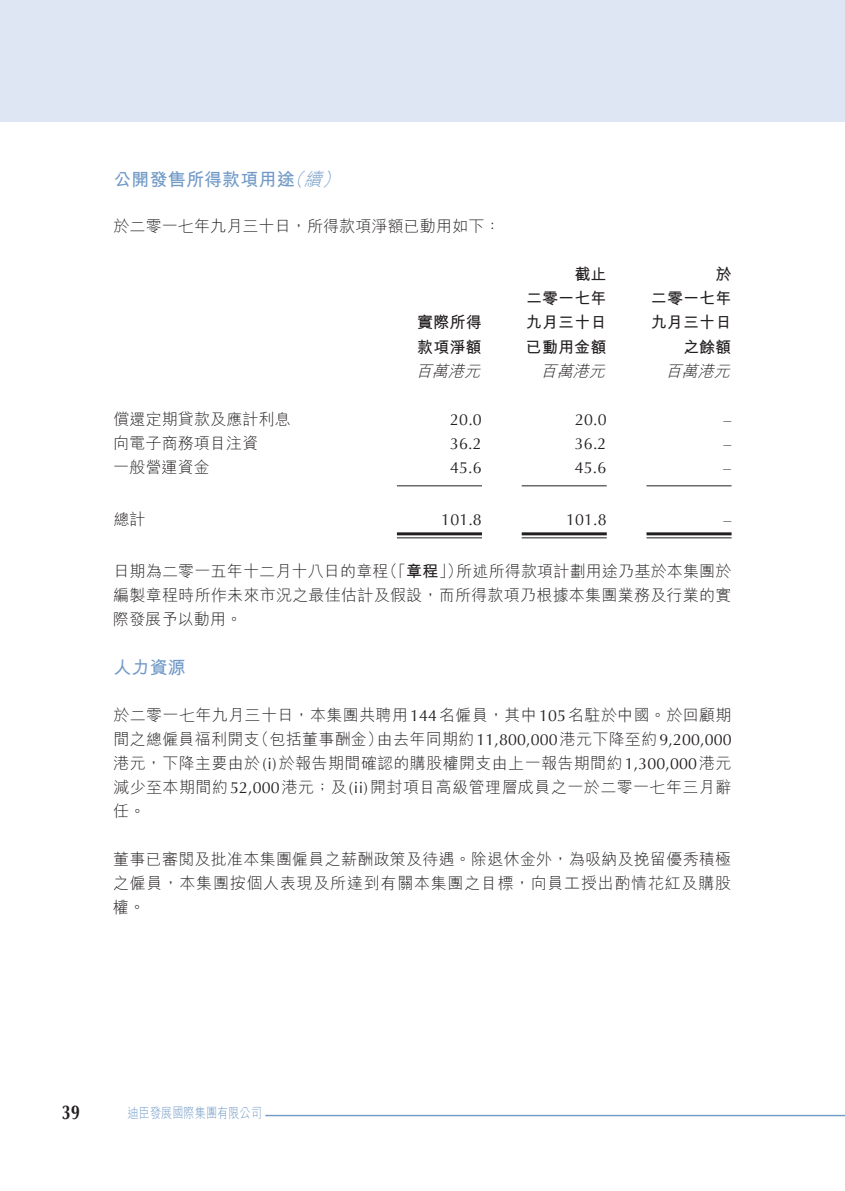
<style>
.page{position:relative;width:845px;height:1191px;background:#fff}
.page>*{position:absolute;margin:0;border:0;box-sizing:border-box;transform-origin:0 0}
.t1{font:700 20px "Optima";color:#231f20;scale:.8 1}
.t2{font:700 18px "M Hei HK";letter-spacing:.01em;color:#719ac7}
.t3{font:italic 300 18px "M Hei HK";color:#719ac7}
.t4{font:300 16px/24px "M Hei HK";letter-spacing:.015em;color:#231f20}
.t5{font:16px "Optima";letter-spacing:.01em;color:#231f20}
.t6{font:700 16px "M Hei HK";letter-spacing:.01em;color:#231f20}
.t7{font:italic 300 16px "M Hei HK";color:#231f20}
.t8{font:300 14px "M Hei HK";color:#719ac7;scale:.8 1}
.s1{font-weight:700}
.s2{font-family:"Optima";font-weight:400}
.s3{font-family:"M Hei HK";font-weight:300}
</style>
<div class="page">
<div style="left:0;top:0;width:845px;height:121px;background:#dde6f2"></div>
<hr style="left:265px;top:1114px;width:580px;height:2px;background:#719ac7">
<hr style="left:397px;top:485px;width:85px;height:1px;background:#231f20">
<hr style="left:522px;top:485px;width:85px;height:1px;background:#231f20">
<hr style="left:646px;top:485px;width:85px;height:1px;background:#231f20">
<hr style="left:397px;top:532px;width:85px;height:3px;background:#231f20">
<hr style="left:397px;top:537px;width:85px;height:1px;background:#231f20">
<hr style="left:522px;top:532px;width:85px;height:3px;background:#231f20">
<hr style="left:522px;top:537px;width:85px;height:1px;background:#231f20">
<hr style="left:646px;top:532px;width:85px;height:3px;background:#231f20">
<hr style="left:646px;top:537px;width:85px;height:1px;background:#231f20">
<p class="t3" style="left:304px;top:167px;width:26px">續</p>
<p class="t3" style="left:285px;top:167px;width:26px">（</p>
<p class="t3" style="left:322px;top:167px;width:26px">(</p>
<p class="t2" style="left:113px;top:166px;width:183px">公開發售所得款項用途</p>
<p class="t4" style="left:113px;top:214px;width:388px">於二零一七年九月三十日，所得款項淨額已動用如下：</p>
<p class="t6" style="left:574px;top:263px;width:34px">截止</p>
<p class="t6" style="left:715px;top:263px;width:17px">於</p>
<p class="t6" style="left:526px;top:287px;width:82px">二零一七年</p>
<p class="t6" style="left:651px;top:287px;width:82px">二零一七年</p>
<p class="t6" style="left:417px;top:311px;width:66px">實際所得</p>
<p class="t6" style="left:526px;top:311px;width:82px">九月三十日</p>
<p class="t6" style="left:651px;top:311px;width:82px">九月三十日</p>
<p class="t6" style="left:417px;top:335px;width:66px">款項淨額</p>
<p class="t6" style="left:526px;top:335px;width:82px">已動用金額</p>
<p class="t6" style="left:683px;top:335px;width:50px">之餘額</p>
<p class="t7" style="left:416px;top:359px;width:72px">百萬港元</p>
<p class="t7" style="left:540px;top:359px;width:72px">百萬港元</p>
<p class="t7" style="left:665px;top:359px;width:72px">百萬港元</p>
<p class="t4" style="left:113px;top:406px;width:179px">償還定期貸款及應計利息</p>
<p class="t5" style="left:450px;top:410px;width:33px">20.0</p>
<p class="t5" style="left:575px;top:410px;width:33px">20.0</p>
<p class="t5" style="left:723px;top:410px;width:9px">–</p>
<p class="t4" style="left:113px;top:430px;width:147px">向電子商務項目注資</p>
<p class="t5" style="left:450px;top:434px;width:33px">36.2</p>
<p class="t5" style="left:575px;top:434px;width:33px">36.2</p>
<p class="t5" style="left:723px;top:434px;width:9px">–</p>
<p class="t4" style="left:113px;top:454px;width:98px">一般營運資金</p>
<p class="t5" style="left:450px;top:458px;width:33px">45.6</p>
<p class="t5" style="left:575px;top:458px;width:33px">45.6</p>
<p class="t5" style="left:723px;top:458px;width:9px">–</p>
<p class="t4" style="left:113px;top:506px;width:34px">總計</p>
<p class="t5" style="left:441px;top:510px;width:42px">101.8</p>
<p class="t5" style="left:566px;top:510px;width:42px">101.8</p>
<p class="t5" style="left:723px;top:510px;width:9px">–</p>
<p class="t4" style="left:382px;top:558px;width:82px">（「<span class="s1">章程</span>」）</p>
<p class="t4" style="left:113px;top:558px;width:619px">日期為二零一五年十二月十八日的章程<br>編製章程時所作未來市況之最佳估計及假設，而所得款項乃根據本集團業務及行業的實際發展予以動用。</p>
<p class="t2" style="left:113px;top:654px;width:74px">人力資源</p>
<p class="t4" style="left:113px;top:702px;width:619px">於二零一七年九月三十日，本集團共聘用<span class="s2">144</span>名僱員，其中<span class="s2">105</span>名駐於中國。於回顧期</p>
<p class="t5" style="left:377px;top:730px;width:356px"><span class="s3">由去年同期約</span>11,800,000<span class="s3">港元下降至約</span>9,200,000</p>
<p class="t4" style="left:456px;top:558px;width:277px">所述所得款項計劃用途乃基於本集團於</p>
<p class="t4" style="left:253px;top:726px;width:132px">（包括董事酬金）</p>
<p class="t4" style="left:113px;top:726px;width:620px">間之總僱員福利開支<br>港元，下降主要由於 <span class="s2">)i(</span> 於報告期間確認的購股權開支由上一報告期間約<span class="s2">1,300,000</span>港元減少至本期間約<span class="s2">52,000</span>港元；及<span class="s2">(ii)</span>開封項目高級管理層成員之一於二零一七年三月辭任。</p>
<p class="t4" style="left:113px;top:846px;width:620px;text-align:justify">董事已審閱及批准本集團僱員之薪酬政策及待遇。除退休金外，為吸納及挽留優秀積極之僱員，本集團按個人表現及所達到有關本集團之目標，向員工授出酌情花紅及購股權。</p>
<p class="t1" style="left:62px;top:1100px;width:25px">39</p>
<p class="t8" style="left:128px;top:1102px;width:170px">迪臣發展國際集團有限公司</p>
</div>
